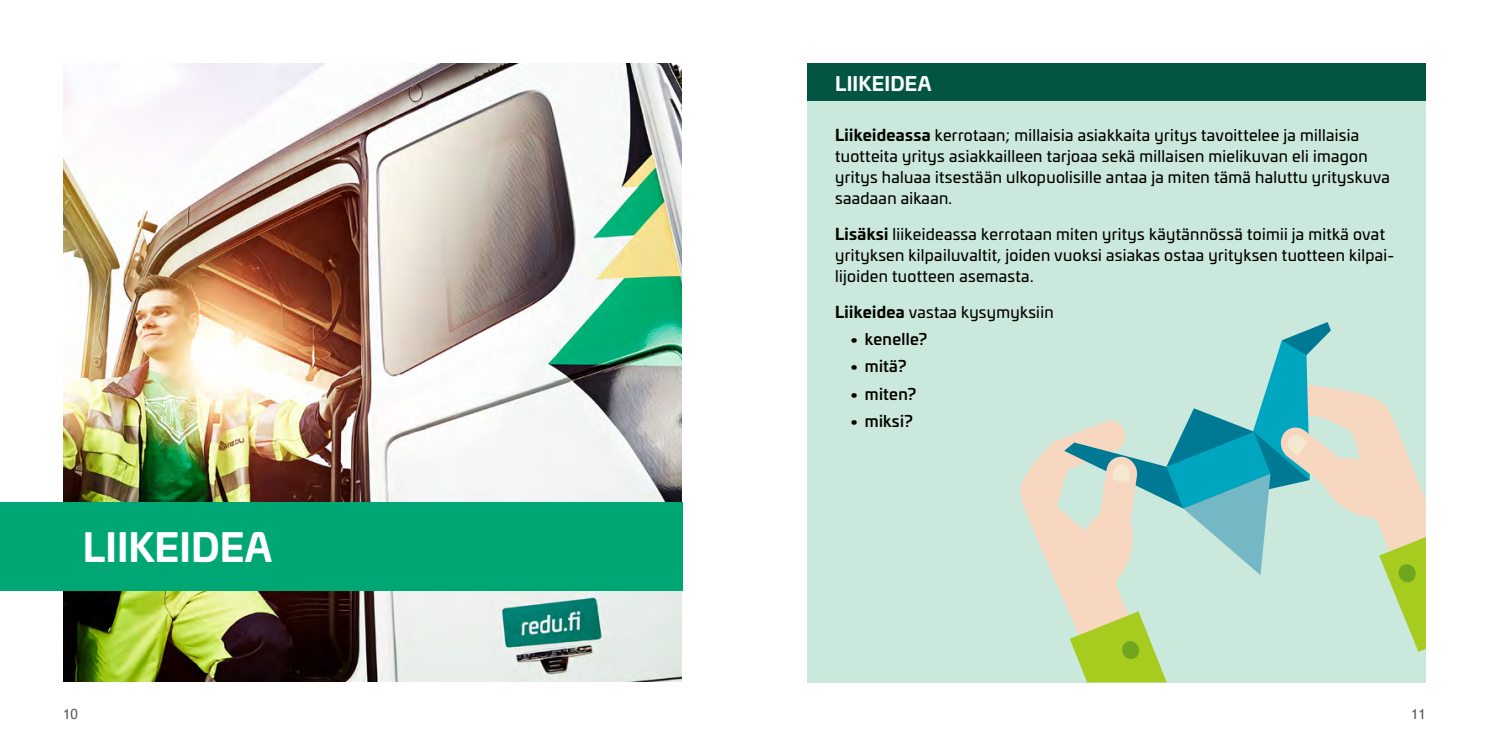
<style>
.page{position:relative;width:1489px;height:745px;background:#fff}
.page>*{position:absolute;margin:0;border:0;box-sizing:border-box;transform-origin:0 0}
.t1{font:700 38.5px "Univia Pro";color:#fff}
.t2{font:700 19.25px "Univia Pro";letter-spacing:.01em;color:#fff}
.t3{font:15.75px/21px "Univia Pro";letter-spacing:.02em;color:#000}
.t4{font:500 15.75px "Univia Pro";letter-spacing:.02em;color:#000}
.t5{font:14px "Trebuchet MS";color:#58595b}
.s1{font-weight:700}
</style>
<div class="page">
<img style="left:63px;top:63px;width:618px;height:618px">
<div style="left:0;top:502px;width:551px;height:88px;background:#00a774"></div>
<div style="left:63px;top:502px;width:619px;height:88px;background:#00a774"></div>
<div style="left:807px;top:101px;width:618px;height:581px;background:#cbe8dc"></div>
<div style="left:807px;top:63px;width:618px;height:38px;background:#025542"></div>
<svg style="left:1020px;top:322px;width:405px;height:360px"></svg>
<h1 class="t1" style="left:83px;top:516px;width:191px">LIIKEIDEA</h1>
<p class="t2" style="left:835px;top:68px;width:98px">LIIKEIDEA</p>
<p class="t3" style="left:835px;top:124px;width:556px"><span class="s1">Liikeideassa</span> kerrotaan; millaisia asiakkaita yritys tavoittelee ja millaisia tuotteita yritys asiakkailleen tarjoaa sekä millaisen mielikuvan eli imagon yritys haluaa itsestään ulkopuolisille antaa ja miten tämä haluttu yrityskuva saadaan aikaan.</p>
<p class="t3" style="left:835px;top:223px;width:561px"><span class="s1">Lisäksi</span> liikeideassa kerrotaan miten yritys käytännössä toimii ja mitkä ovat yrityksen kilpailuvaltit, joiden vuoksi asiakas ostaa yrityksen tuotteen kilpai&shy;lijoiden tuotteen asemasta.</p>
<p class="t3" style="left:835px;top:301px;width:220px"><span class="s1">Liikeidea</span> vastaa kysymyksiin</p>
<p class="t4" style="left:850px;top:327px;width:79px">• kenelle?</p>
<p class="t4" style="left:850px;top:354px;width:58px">• mitä?</p>
<p class="t4" style="left:850px;top:381px;width:68px">• miten?</p>
<p class="t4" style="left:850px;top:408px;width:64px">• miksi?</p>
<p class="t5" style="left:63px;top:705px;width:16px">10</p>
<p class="t5" style="left:1410px;top:705px;width:16px">11</p>
</div>
